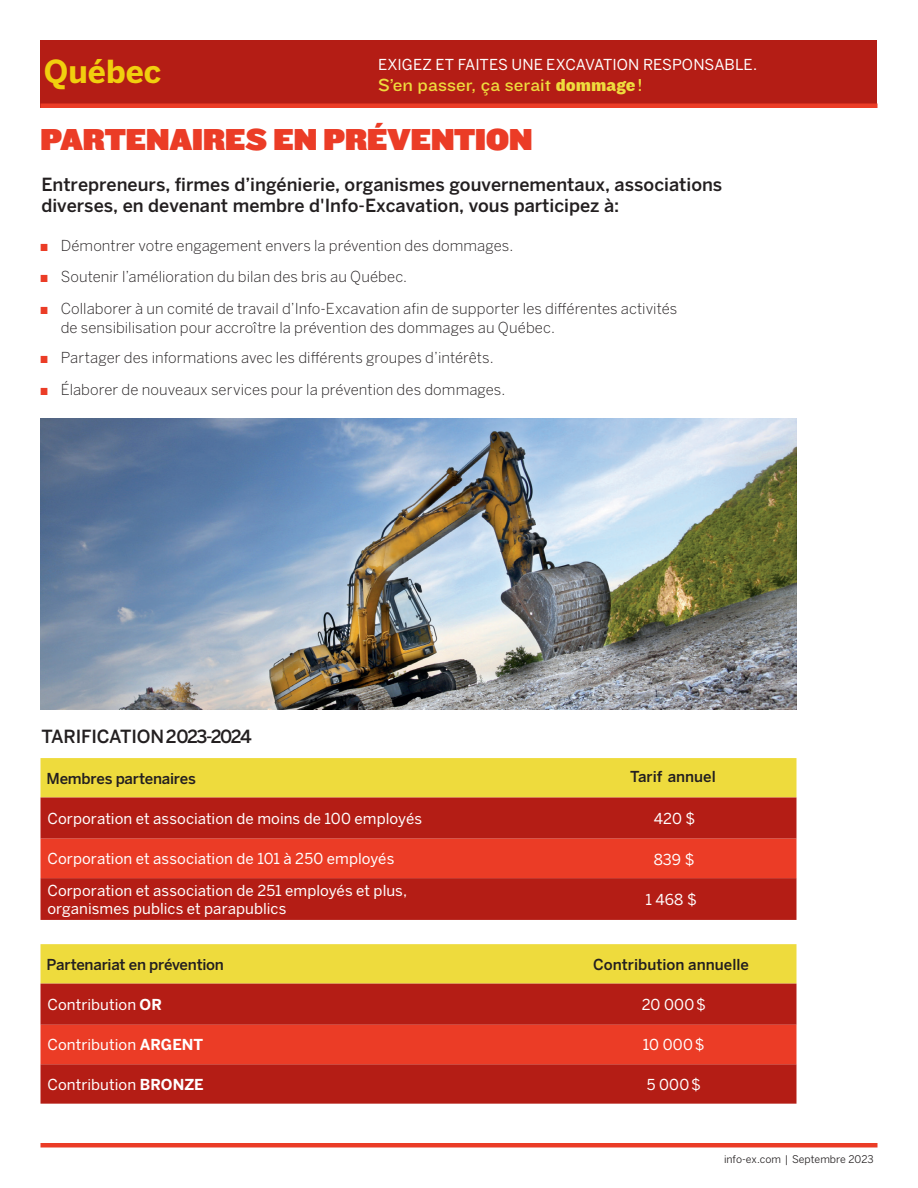
<style>
.page{position:relative;width:918px;height:1188px;background:#fff}
.page>*{position:absolute;margin:0;border:0;box-sizing:border-box;transform-origin:0 0}
.t1{font:31.5px "Knockout HTF92 Ultmt Cruiserwt";letter-spacing:.005em;color:#eb3c26}
.t2{font:700 31.5px "Benton Sans";color:#f1cf0e}
.t3{font:500 18px/21.1px "Benton Sans";color:#231f20}
.t4{font:18px "Knockout HTF32 Junior Cruiserwt";letter-spacing:.005em;color:#eedb3d}
.t5{font:300 15px/31.5px "Benton Sans";letter-spacing:.005em;color:#231f20}
.t6{font:15px/18px "Benton Sans";letter-spacing:.005em;color:#fff}
.t7{font:500 15px "Benton Sans";letter-spacing:-.015em;color:#231f20}
.t8{font:10.5px "Benton Sans";color:#231f20}
.s1{font-family:"Knockout HTF72 Full Cruiserwt"}
.s2{font-family:"Knockout HTF92 Ultmt Cruiserwt";font-weight:400;color:#eb3c26}
.s3{font-weight:700}
</style>
<div class="page">
<div style="left:40px;top:40px;width:838px;height:68px;background:#b41d15"></div>
<img style="left:40px;top:418px;width:756px;height:291px">
<div style="left:40px;top:1143px;width:838px;height:5px;background:#eb3c26"></div>
<div style="left:40px;top:758px;width:756px;height:40px;background:#eedb3d"></div>
<div style="left:40px;top:798px;width:756px;height:122px;background:#b41d15"></div>
<div style="left:40px;top:839px;width:756px;height:39px;background:#eb3c26"></div>
<div style="left:40px;top:944px;width:756px;height:40px;background:#eedb3d"></div>
<div style="left:40px;top:984px;width:756px;height:120px;background:#b41d15"></div>
<div style="left:40px;top:1025px;width:756px;height:39px;background:#eb3c26"></div>
<hr style="left:40px;top:104px;width:838px;height:4px;background:#eb3c26">
<h1 class="t2" style="left:44px;top:53px;width:119px">Québec</h1>
<p class="t6" style="left:378px;top:55px;width:381px">EXIGEZ ET FAITES UNE EXCAVATION RESPONSABLE.</p>
<p class="t4" style="left:378px;top:75px;width:266px">S’en passer, ça serait <span class="s1">dommage</span>!</p>
<p class="t1" style="left:40px;top:122px;width:494px">PARTENAIRES EN PRÉVENTION</p>
<p class="t3" style="left:41px;top:174px;width:683px">Entrepreneurs, firmes d’ingénierie, organismes gouvernementaux, associations diverses, en devenant membre d'Info-Excavation, vous participez à:</p>
<p class="t5" style="left:40px;top:230px;width:638px"><span class="s2">≠</span> Démontrer votre engagement envers la prévention des dommages.<br><span class="s2">≠</span> Soutenir l’amélioration du bilan des bris au Québec.<br><span class="s2">≠</span> Collaborer à un comité de travail d’Info-Excavation afin de supporter les différentes activités</p>
<p class="t5" style="left:40px;top:312px;width:516px;line-height:31px;text-indent:20px">de sensibilisation pour accroître la prévention des dommages au Québec. <span class="s2">≠</span> Partager des informations avec les différents groupes d’intérêts.<br><span class="s2">≠</span> Élaborer de nouveaux services pour la prévention des dommages.</p>
<p class="t3" style="left:41px;top:726px;width:212px">TARIFICATION2023-2024</p>
<p class="t7" style="left:46px;top:769px;width:151px">Membres partenaires</p>
<p class="t7" style="left:630px;top:768px;width:87px">Tarif annuel</p>
<p class="t6" style="left:47px;top:809px;width:376px">Corporation et association de moins de 100 employés</p>
<p class="t6" style="left:654px;top:810px;width:43px">420 $</p>
<p class="t6" style="left:47px;top:850px;width:348px">Corporation et association de 101 à 250 employés</p>
<p class="t6" style="left:654px;top:850px;width:42px">839 $</p>
<p class="t6" style="left:47px;top:881px;width:361px">Corporation et association de 251 employés et plus, organismes publics et parapublics</p>
<p class="t6" style="left:645px;top:891px;width:53px">1 468 $</p>
<p class="t7" style="left:46px;top:955px;width:179px">Partenariat en prévention</p>
<p class="t7" style="left:593px;top:956px;width:157px">Contribution annuelle</p>
<p class="t6" style="left:47px;top:995px;width:116px">Contribution <span class="s3">OR</span></p>
<p class="t6" style="left:642px;top:995px;width:66px">20 000$</p>
<p class="t6" style="left:47px;top:1036px;width:158px">Contribution <span class="s3">ARGENT</span></p>
<p class="t6" style="left:643px;top:1036px;width:63px">10 000$</p>
<p class="t6" style="left:47px;top:1075px;width:158px">Contribution <span class="s3">BRONZE</span></p>
<p class="t6" style="left:647px;top:1075px;width:56px">5 000$</p>
<p class="t8" style="left:724px;top:1153px;width:151px">info-ex.com | Septembre 2023</p>
</div>
